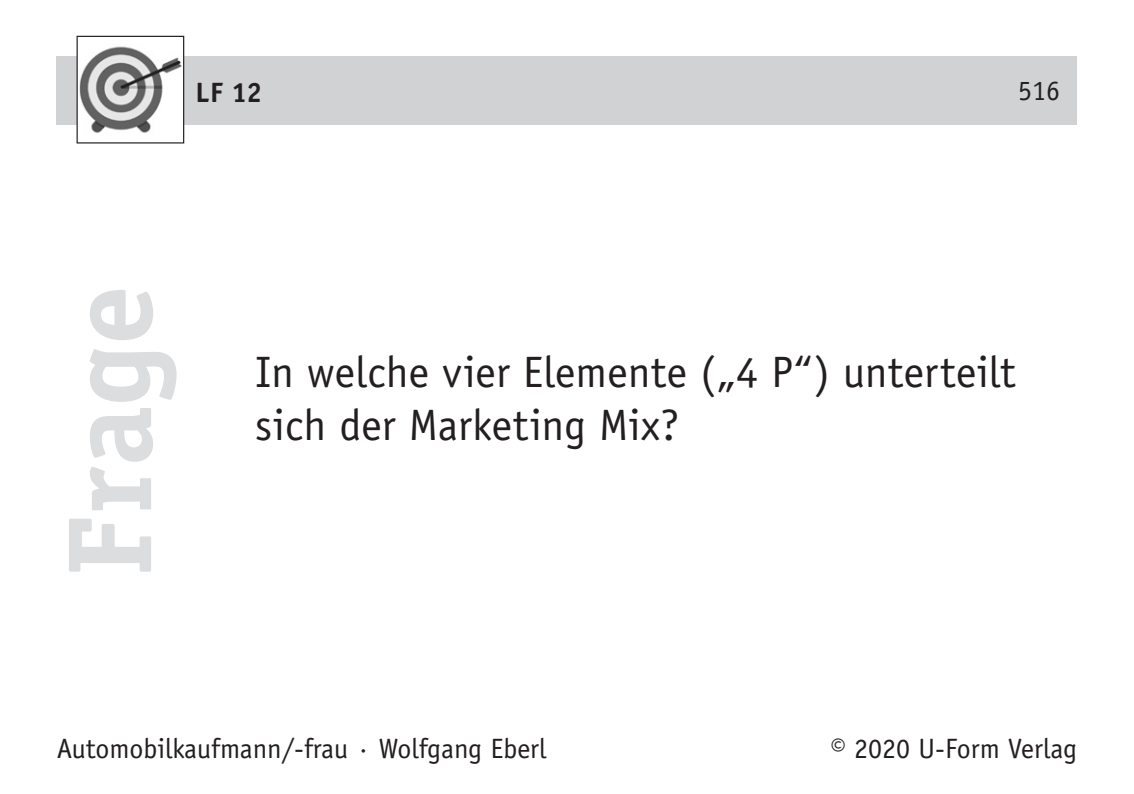
<style>
.page{position:relative;width:1134px;height:794px;background:#fff}
.page>*{position:absolute;margin:0;border:0;box-sizing:border-box;transform-origin:0 0}
.t1{font:700 120px "Officina Serif";color:#dcdddf}
.t2{font:44px/52.8px "Officina Sans";color:#231f20}
.t3{font:28px "Officina Sans";color:#231f20}
.t4{font:700 28px "Officina Sans";color:#231f20}
</style>
<div class="page">
<div style="left:57px;top:57px;width:1020px;height:68px;background:#d1d2d4"></div>
<img style="left:79px;top:46px;width:103px;height:88px">
<div style="left:77px;top:36px;width:107px;height:107px;border:1px solid #231f20"></div>
<p class="t4" style="left:196px;top:75px;width:68px">LF 12</p>
<p class="t3" style="left:1018px;top:74px;width:43px">516</p>
<h1 class="t1" style="left:35px;top:576px;width:292px;rotate:-90deg">Frage</h1>
<h2 class="t2" style="left:255px;top:346px;width:762px">In welche vier Elemente („4 P“) unterteilt sich der Marketing Mix?</h2>
<p class="t3" style="left:57px;top:732px;width:491px">Automobilkaufmann/-frau · Wolfgang Eberl</p>
<p class="t3" style="left:830px;top:732px;width:248px">© 2020 U-Form Verlag</p>
</div>
